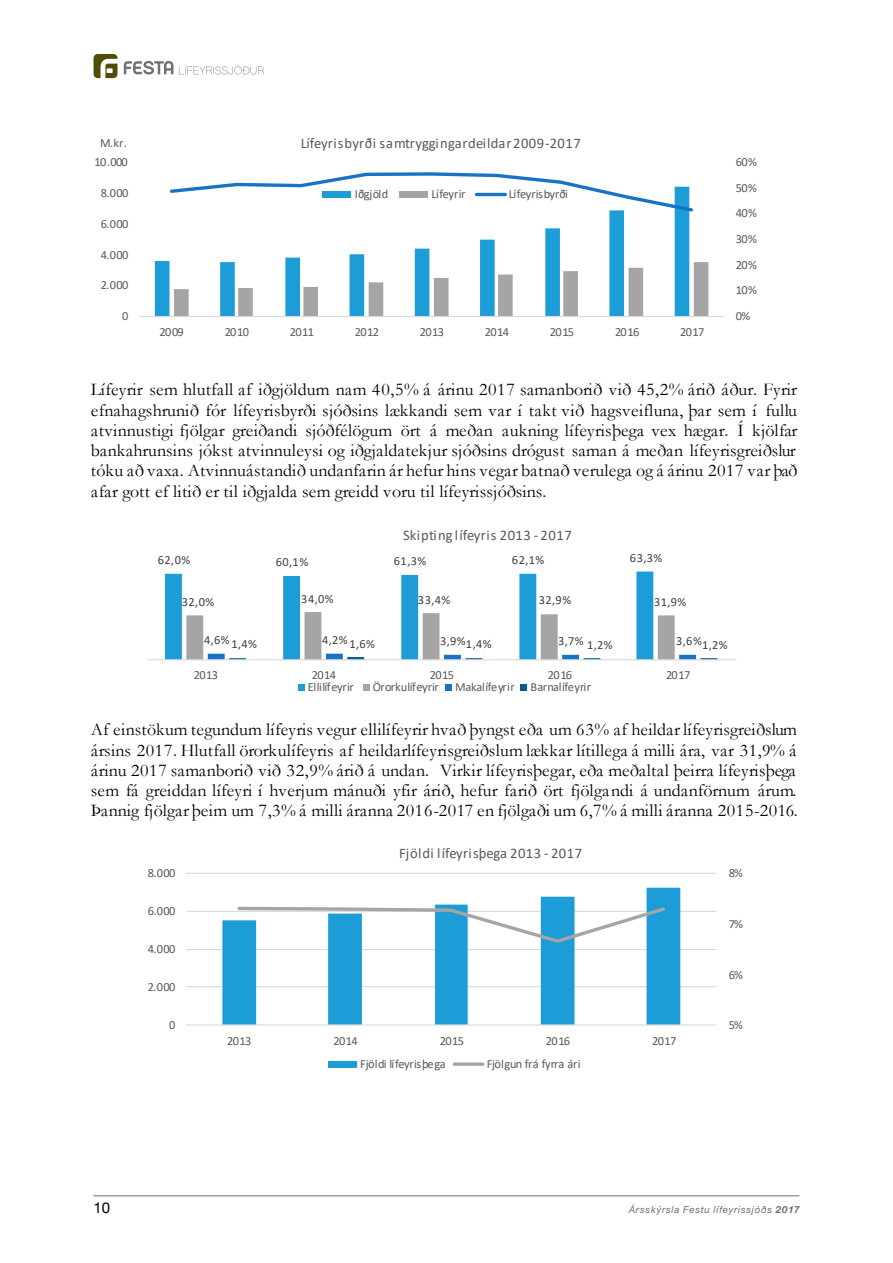
<style>
.page{position:relative;width:893px;height:1263px;background:#fff}
.page>*{position:absolute;margin:0;border:0;box-sizing:border-box;transform-origin:0 0}
.t1{font:18px/20.2px "Garamond";letter-spacing:.02em;color:#000;text-align:justify}
.t2{font:15px "Helvetica Neue";color:#000}
.t3{font:14.7px "Calibri";letter-spacing:.03em;color:#595959}
.t4{font:12.45px "Calibri";letter-spacing:-.055em;color:#595959}
.t5{font:12.45px "Calibri";color:#404040}
.t6{font:12.3px "Calibri";letter-spacing:-.025em;color:#595959}
.t7{font:12.3px "Calibri";letter-spacing:.035em;color:#404040}
.t8{font:12.3px "Calibri";color:#595959}
.t9{font:italic 9.75px "Helvetica Neue";letter-spacing:.075em;color:#6c7175}
.s1{font-size:12.45px}
.s2{font-weight:700}
</style>
<div class="page">
<svg style="left:155px;top:214px;width:534px;height:102px"></svg>
<svg style="left:174px;top:262px;width:534px;height:54px"></svg>
<hr style="left:139px;top:316px;width:585px;height:1px;background:#d9d9d9">
<svg style="left:170px;top:172px;width:523px;height:42px"></svg>
<div style="left:323px;top:191px;width:28px;height:7px;background:#1c9dd8"></div>
<div style="left:399px;top:191px;width:29px;height:7px;background:#a5a5a5"></div>
<hr style="left:476px;top:193px;width:29px;height:3px;background:#1772c8">
<svg style="left:165px;top:571px;width:552px;height:88px"></svg>
<hr style="left:147px;top:659px;width:589px;height:1px;background:#d9d9d9">
<div style="left:298px;top:684px;width:7px;height:6px;background:#1c9dd8"></div>
<svg style="left:363px;top:684px;width:6px;height:6px"></svg>
<div style="left:445px;top:684px;width:7px;height:6px;background:#1772c8"></div>
<svg style="left:521px;top:684px;width:6px;height:6px"></svg>
<hr style="left:186px;top:986px;width:531px;height:1px;background:#d9d9d9">
<hr style="left:186px;top:949px;width:531px;height:1px;background:#d9d9d9">
<hr style="left:186px;top:911px;width:531px;height:1px;background:#d9d9d9">
<hr style="left:186px;top:873px;width:531px;height:1px;background:#d9d9d9">
<svg style="left:222px;top:888px;width:458px;height:136px"></svg>
<hr style="left:186px;top:1024px;width:531px;height:1px;background:#d9d9d9">
<svg style="left:236px;top:905px;width:432px;height:40px"></svg>
<div style="left:328px;top:1061px;width:29px;height:6px;background:#1c9dd8"></div>
<svg style="left:454px;top:1062px;width:29px;height:4px"></svg>
<svg style="left:124px;top:61px;width:49px;height:13px"></svg>
<svg style="left:94px;top:54px;width:23px;height:24px"></svg>
<svg style="left:179px;top:65px;width:85px;height:9px"></svg>
<hr style="left:94px;top:1195px;width:705px;height:1px;background:#6c7175">
<p class="t6" style="left:100px;top:134px;width:28px">M.kr.</p>
<p class="t3" style="left:301px;top:133px;width:281px">Lífeyrisbyrði samtryggingardeildar 2009-2017</p>
<p class="t8" style="left:355px;top:185px;width:35px">Iðgjöld</p>
<p class="t6" style="left:431px;top:185px;width:35px">Lífeyrir</p>
<p class="t6" style="left:509px;top:185px;width:61px">Lífeyrisbyrði</p>
<p class="t6" style="left:95px;top:154px;width:35px">10.000</p>
<p class="t6" style="left:101px;top:184px;width:29px">8.000</p>
<p class="t6" style="left:101px;top:215px;width:29px">6.000</p>
<p class="t6" style="left:101px;top:246px;width:29px">4.000</p>
<p class="t6" style="left:101px;top:277px;width:29px">2.000</p>
<p class="t6" style="left:122px;top:307px;width:8px">0</p>
<p class="t4" style="left:160px;top:323px;width:26px">2009</p>
<p class="t4" style="left:225px;top:323px;width:26px">2010</p>
<p class="t4" style="left:290px;top:323px;width:26px">2011</p>
<p class="t4" style="left:355px;top:323px;width:26px">2012</p>
<p class="t4" style="left:420px;top:323px;width:26px">2013</p>
<p class="t4" style="left:485px;top:323px;width:26px">2014</p>
<p class="t4" style="left:550px;top:323px;width:26px">2015</p>
<p class="t4" style="left:615px;top:323px;width:26px">2016</p>
<p class="t4" style="left:680px;top:323px;width:26px">2017</p>
<p class="t6" style="left:736px;top:154px;width:23px">60%</p>
<p class="t6" style="left:736px;top:179px;width:23px">50%</p>
<p class="t4" style="left:736px;top:205px;width:23px">40%</p>
<p class="t6" style="left:736px;top:231px;width:23px">30%</p>
<p class="t6" style="left:736px;top:256px;width:23px">20%</p>
<p class="t6" style="left:736px;top:282px;width:23px">10%</p>
<p class="t6" style="left:736px;top:307px;width:16px">0%</p>
<p class="t1" style="left:91px;top:379px;width:708px">Lífeyrir sem hlutfall af iðgjöldum nam 40,5% á árinu 2017 samanborið við 45,2% árið áður. Fyrir efnahagshrunið fór lífeyrisbyrði sjóðsins lækkandi sem var í takt við hagsveifluna, þar sem í fullu atvinnustigi fjölgar greiðandi sjóðfélögum ört á meðan aukning lífeyrisþega vex hægar. Í kjölfar bankahrunsins jókst atvinnuleysi og iðgjaldatekjur sjóðsins drógust saman á meðan lífeyrisgreiðslur tóku að vaxa. Atvinnuástandið undanfarin ár hefur hins vegar batnað verulega og á árinu 2017 var það afar gott ef litið er til iðgjalda sem greidd voru til lífeyrissjóðsins.</p>
<p class="t3" style="left:403px;top:524px;width:170px">Skipting lífeyris 2013 - 2017</p>
<p class="t7" style="left:158px;top:551px;width:34px">62,0%</p>
<p class="t5" style="left:276px;top:554px;width:34px">60,1%</p>
<p class="t7" style="left:394px;top:552px;width:34px">61,3%</p>
<p class="t5" style="left:512px;top:551px;width:34px">62,1%</p>
<p class="t7" style="left:630px;top:549px;width:34px">63,3%</p>
<p class="t7" style="left:182px;top:593px;width:34px">32,0%</p>
<p class="t7" style="left:301px;top:590px;width:34px">34,0%</p>
<p class="t5" style="left:418px;top:591px;width:34px">33,4%</p>
<p class="t7" style="left:539px;top:592px;width:34px">32,9%</p>
<p class="t7" style="left:654px;top:593px;width:34px">31,9%</p>
<p class="t7" style="left:204px;top:631px;width:55px">4,6%<span class="s1">1,4%</span></p>
<p class="t7" style="left:322px;top:632px;width:55px">4,2%<span class="s1">1,6%</span></p>
<p class="t7" style="left:440px;top:634px;width:53px">3,9%1,4%</p>
<p class="t5" style="left:558px;top:634px;width:56px">3,7% 1,2%</p>
<p class="t7" style="left:676px;top:633px;width:53px">3,6%<span class="s1">1,2%</span></p>
<p class="t4" style="left:194px;top:666px;width:26px">2013</p>
<p class="t4" style="left:312px;top:666px;width:26px">2014</p>
<p class="t4" style="left:430px;top:666px;width:26px">2015</p>
<p class="t4" style="left:548px;top:666px;width:26px">2016</p>
<p class="t4" style="left:666px;top:666px;width:26px">2017</p>
<p class="t6" style="left:308px;top:678px;width:47px">Ellilífeyrir</p>
<p class="t8" style="left:373px;top:678px;width:68px">Örorkulífeyrir</p>
<p class="t6" style="left:455px;top:678px;width:61px">Makalífeyrir</p>
<p class="t6" style="left:531px;top:678px;width:62px">Barnalífeyrir</p>
<p class="t1" style="left:91px;top:719px;width:708px">Af einstökum tegundum lífeyris vegur ellilífeyrir hvað þyngst eða um 63% af heildar lífeyrisgreiðslum ársins 2017. Hlutfall örorkulífeyris af heildarlífeyrisgreiðslum lækkar lítillega á milli ára, var 31,9% á árinu 2017 samanborið við 32,9% árið á undan. Virkir lífeyrisþegar, eða meðaltal þeirra lífeyrisþega sem fá greiddan lífeyri í hverjum mánuði yfir árið, hefur farið ört fjölgandi á undanförnum árum.<br>Þannig fjölgar þeim um 7,3% á milli áranna 2016-2017 en fjölgaði um 6,7% á milli áranna 2015-2016.</p>
<p class="t6" style="left:148px;top:865px;width:29px">8.000</p>
<p class="t4" style="left:148px;top:902px;width:29px">6.000</p>
<p class="t4" style="left:148px;top:940px;width:29px">4.000</p>
<p class="t4" style="left:148px;top:978px;width:29px">2.000</p>
<p class="t6" style="left:169px;top:1016px;width:8px">0</p>
<p class="t3" style="left:399px;top:843px;width:185px">Fjöldi lífeyrisþega 2013 - 2017</p>
<p class="t6" style="left:227px;top:1032px;width:26px">2013</p>
<p class="t6" style="left:333px;top:1032px;width:26px">2014</p>
<p class="t6" style="left:440px;top:1032px;width:26px">2015</p>
<p class="t6" style="left:546px;top:1032px;width:26px">2016</p>
<p class="t6" style="left:652px;top:1032px;width:26px">2017</p>
<p class="t6" style="left:360px;top:1056px;width:87px">Fjöldi lífeyrisþega</p>
<p class="t6" style="left:487px;top:1056px;width:95px">Fjölgun frá fyrra ári</p>
<p class="t6" style="left:729px;top:865px;width:16px">8%</p>
<p class="t6" style="left:729px;top:915px;width:16px">7%</p>
<p class="t6" style="left:729px;top:966px;width:16px">6%</p>
<p class="t6" style="left:729px;top:1016px;width:16px">5%</p>
<p class="t2" style="left:94px;top:1197px;width:18px">10</p>
<p class="t9" style="left:629px;top:1203px;width:172px">Ársskýrsla Festu lífeyrissjóðs <span class="s2">2017</span></p>
</div>
